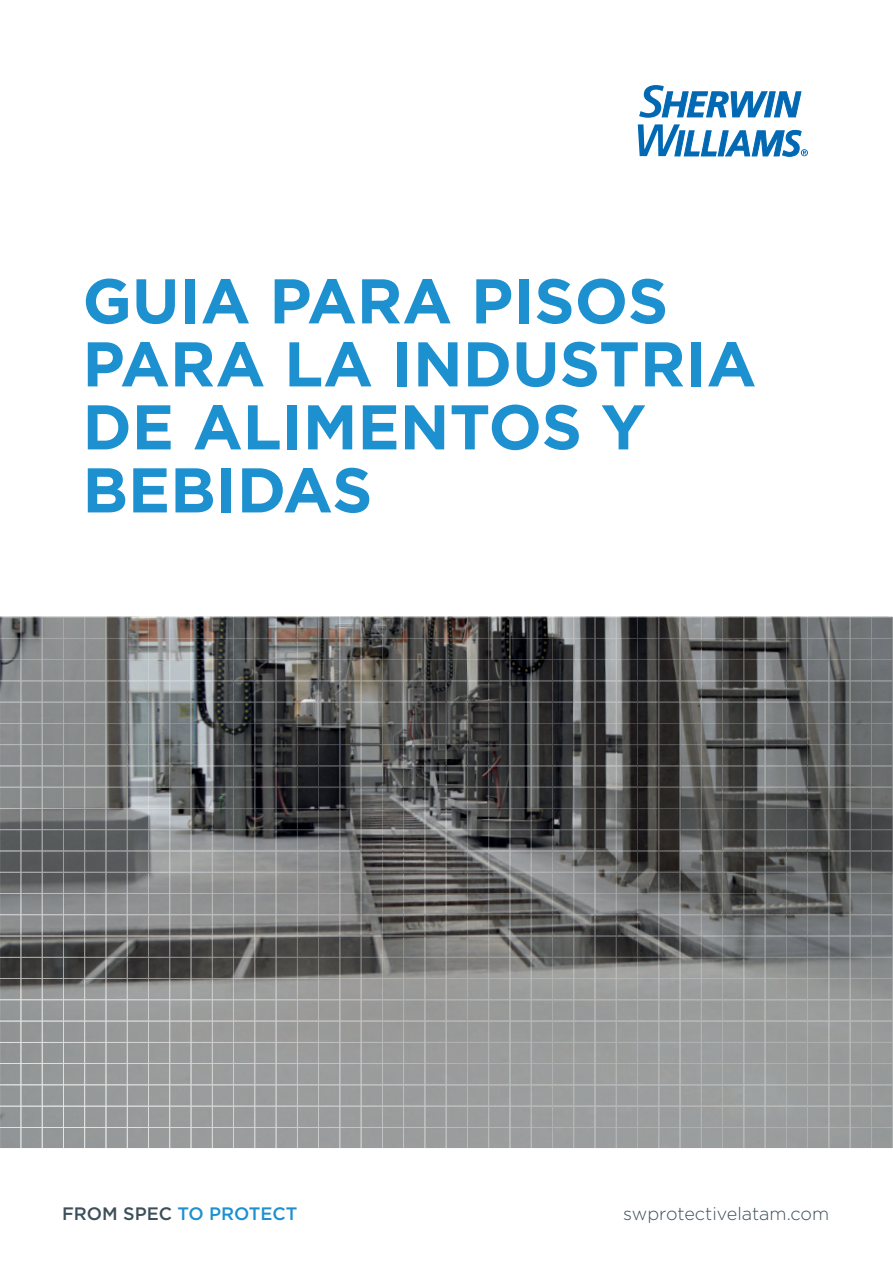
<style>
.page{position:relative;width:893px;height:1263px;background:#fff}
.page>*{position:absolute;margin:0;border:0;box-sizing:border-box;transform-origin:0 0}
.t1{font:700 63px/63px "Gotham";color:#1d90d0}
.t2{font:300 18px "Gotham";color:#3d4f59}
.t3{font:500 18px "Gotham";color:#1d90d0}
.s1{color:#3d4f59}
</style>
<div class="page">
<svg style="left:0;top:616px;width:893px;height:533px;background:#777878"></svg>
<svg style="left:638px;top:85px;width:170px;height:72px"></svg>
<p class="t1" style="left:82px;top:268px;width:675px">GUIA PARA PISOS<br>PARA LA INDUSTRIA<br>DE ALIMENTOS Y<br>BEBIDAS</p>
<p class="t3" style="left:62px;top:1202px;width:237px"><span class="s1">FROM SPEC</span> TO PROTECT</p>
<p class="t2" style="left:623px;top:1204px;width:207px">swprotectivelatam.com</p>
</div>
